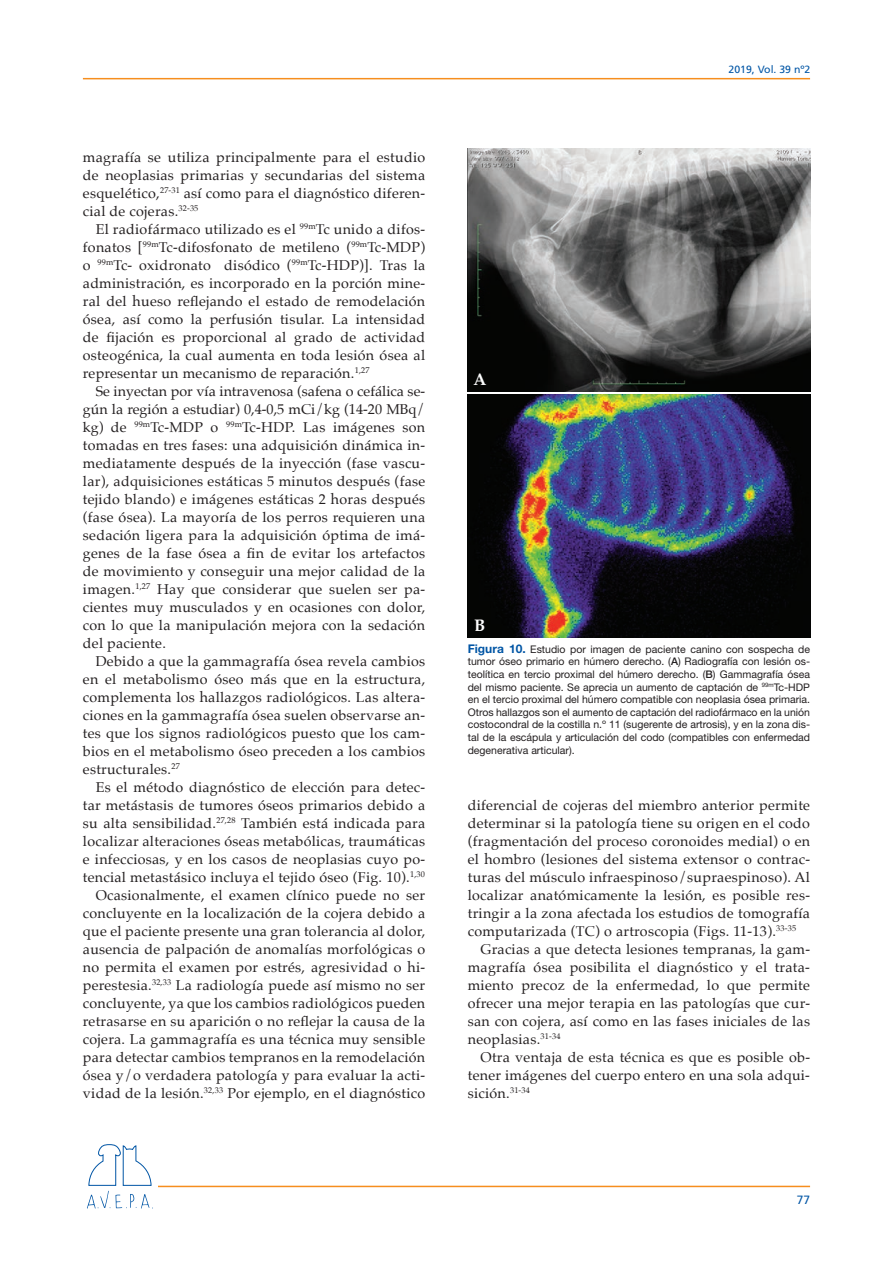
<style>
.page{position:relative;width:893px;height:1263px;background:#fff}
.page>*{position:absolute;margin:0;border:0;box-sizing:border-box;transform-origin:0 0}
.t1{font:700 16.8px "Palatino";color:#fff}
.t2{font:14.25px/18px "Palatino";letter-spacing:.02em;color:#231f20;text-align:justify}
.t3{font:12px "Frutiger";color:#0155a5}
.t4{font:10.5px/12.6px "Helvetica Neue LT Std";color:#231f20;text-align:justify}
.t5{font:10.5px "Frutiger";color:#0155a5}
.s1{font-weight:700;font-size:12px;color:#0155a5}
.s2{font-weight:500}
</style>
<div class="page">
<hr style="left:158px;top:1186px;width:652px;height:1px;background:#f68e1e">
<hr style="left:83px;top:78px;width:727px;height:1px;background:#f68e1e">
<svg style="left:87px;top:1144px;width:66px;height:65px"></svg>
<img style="left:468px;top:149px;width:342px;height:243px">
<div style="left:469px;top:371px;width:21px;height:19px;background:#040503"></div>
<img style="left:468px;top:395px;width:342px;height:243px">
<div style="left:469px;top:617px;width:21px;height:18px;background:#040503"></div>
<p class="t2" style="left:83px;top:148px;width:344px">magrafía se utiliza principalmente para el estudio de neoplasias primarias y secundarias del sistema esquelético,<sup>27-31</sup> así como para el diagnóstico diferen&shy;cial de cojeras.<sup>32-35</sup></p>
<p class="t2" style="left:83px;top:220px;width:344px;text-indent:13px">El radiofármaco utilizado es el <sup>99m</sup>Tc unido a difos&shy;fonatos [<sup>99m</sup>Tc-difosfonato de metileno (<sup>99m</sup>Tc-MDP) o <sup>99m</sup>Tc- oxidronato disódico (<sup>99m</sup>Tc-HDP)]. Tras la administración, es incorporado en la porción mine&shy;ral del hueso reflejando el estado de remodelación ósea, así como la perfusión tisular. La intensidad de fijación es proporcional al grado de actividad osteogénica, la cual aumenta en toda lesión ósea al representar un mecanismo de reparación.<sup>1,27</sup></p>
<p class="t2" style="left:83px;top:382px;width:344px;text-indent:13px">Se inyectan por vía intravenosa (safena o cefálica se&shy;gún la región a estudiar) 0,4-0,5 mCi/kg (14-20 MBq/ kg) de <sup>99m</sup>Tc-MDP o <sup>99m</sup>Tc-HDP. Las imágenes son tomadas en tres fases: una adquisición dinámica in&shy;mediatamente después de la inyección (fase vascu&shy;lar), adquisiciones estáticas 5 minutos después (fase tejido blando) e imágenes estáticas 2 horas después (fase ósea). La mayoría de los perros requieren una sedación ligera para la adquisición óptima de imá&shy;genes de la fase ósea a fin de evitar los artefactos de movimiento y conseguir una mejor calidad de la imagen.<sup>1,27</sup> Hay que considerar que suelen ser pa&shy;cientes muy musculados y en ocasiones con dolor, con lo que la manipulación mejora con la sedación del paciente.</p>
<p class="t2" style="left:83px;top:652px;width:344px;text-indent:13px">Debido a que la gammagrafía ósea revela cambios en el metabolismo óseo más que en la estructura, complementa los hallazgos radiológicos. Las altera&shy;ciones en la gammagrafía ósea suelen observarse an&shy;tes que los signos radiológicos puesto que los cam&shy;bios en el metabolismo óseo preceden a los cambios estructurales.<sup>27</sup></p>
<p class="t2" style="left:83px;top:778px;width:344px;text-align:right">Es el método diagnóstico de elección para detec&shy;tar metástasis de tumores óseos primarios debido a su alta sensibilidad.<sup>27,28</sup> También está indicada para localizar alteraciones óseas metabólicas, traumáticas e infecciosas, y en los casos de neoplasias cuyo po&shy;tencial metastásico incluya el tejido óseo (Fig. 10).<sup>1,30<br></sup>Ocasionalmente, el examen clínico puede no ser concluyente en la localización de la cojera debido a que el paciente presente una gran tolerancia al dolor, ausencia de palpación de anomalías morfológicas o no permita el examen por estrés, agresividad o hi&shy;perestesia.<sup>32,33</sup> La radiología puede así mismo no ser concluyente, ya que los cambios radiológicos pueden retrasarse en su aparición o no reflejar la causa de la cojera. La gammagrafía es una técnica muy sensible para detectar cambios tempranos en la remodelación ósea y/o verdadera patología y para evaluar la acti&shy;vidad de la lesión.<sup>32,33</sup> Por ejemplo, en el diagnóstico</p>
<p class="t1" style="left:473px;top:365px;width:15px">A</p>
<p class="t1" style="left:474px;top:611px;width:13px">B</p>
<p class="t5" style="left:729px;top:64px;width:83px">2019, Vol. 39 nº2</p>
<p class="t4" style="left:468px;top:643px;width:344px"><span class="s1">Figura 10.</span> Estudio por imagen de paciente canino con sospecha de tumor óseo primario en húmero derecho. (<span class="s2">A</span>) Radiografía con lesión os&shy;teolítica en tercio proximal del húmero derecho. (<span class="s2">B</span>) Gammagrafía ósea del mismo paciente. Se aprecia un aumento de captación de <sup>99m</sup>Tc-HDP en el tercio proximal del húmero compatible con neoplasia ósea primaria.<br>Otros hallazgos son el aumento de captación del radiofármaco en la unión costocondral de la costilla n.º 11 (sugerente de artrosis), y en la zona dis&shy;tal de la escápula y articulación del codo (compatibles con enfermedad degenerativa articular).</p>
<p class="t2" style="left:468px;top:796px;width:344px">diferencial de cojeras del miembro anterior permite</p>
<p class="t2" style="left:468px;top:814px;width:344px">determinar si la patología tiene su origen en el codo</p>
<p class="t2" style="left:468px;top:832px;width:344px">(fragmentación del proceso coronoides medial) o en</p>
<p class="t2" style="left:468px;top:850px;width:344px">el hombro (lesiones del sistema extensor o contrac-</p>
<p class="t2" style="left:468px;top:868px;width:344px">turas del músculo infraespinoso/supraespinoso). Al</p>
<p class="t2" style="left:468px;top:886px;width:344px">localizar anatómicamente la lesión, es posible res-</p>
<p class="t2" style="left:468px;top:904px;width:344px">tringir a la zona afectada los estudios de tomografía</p>
<p class="t2" style="left:468px;top:922px;width:330px">computarizada (TC) o artroscopia (Figs. 11-13).<sup>33-35</sup></p>
<p class="t2" style="left:480px;top:940px;width:331px">Gracias a que detecta lesiones tempranas, la gam-</p>
<p class="t2" style="left:468px;top:958px;width:344px">magrafía ósea posibilita el diagnóstico y el trata-</p>
<p class="t2" style="left:468px;top:976px;width:344px">miento precoz de la enfermedad, lo que permite</p>
<p class="t2" style="left:468px;top:994px;width:344px">ofrecer una mejor terapia en las patologías que cur-</p>
<p class="t2" style="left:468px;top:1012px;width:344px">san con cojera, así como en las fases iniciales de las</p>
<p class="t2" style="left:468px;top:1030px;width:94px">neoplasias.<sup>31-34</sup></p>
<p class="t2" style="left:480px;top:1048px;width:331px">Otra ventaja de esta técnica es que es posible ob-</p>
<p class="t2" style="left:468px;top:1066px;width:344px">tener imágenes del cuerpo entero en una sola adqui-</p>
<p class="t2" style="left:468px;top:1084px;width:64px">sición.<sup>31-34</sup></p>
<p class="t3" style="left:797px;top:1193px;width:15px">77</p>
</div>
